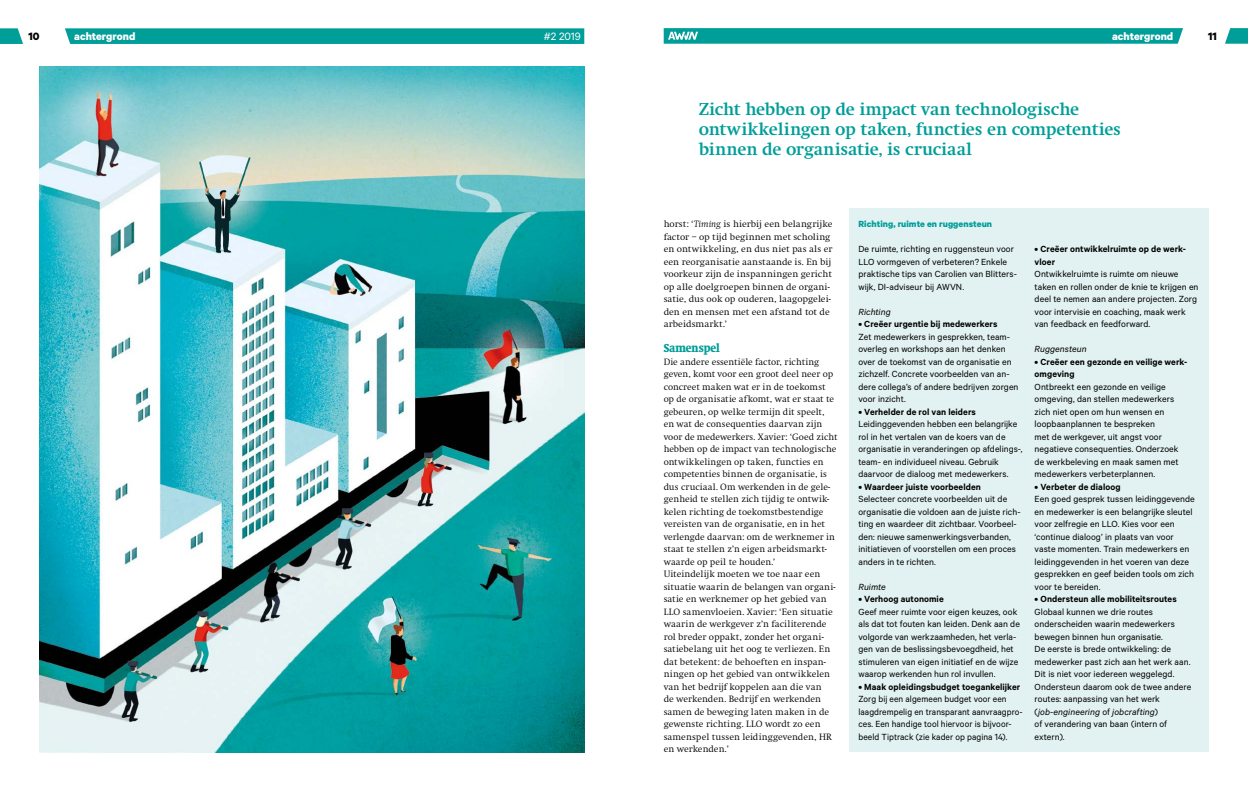
<style>
.page{position:relative;width:1248px;height:794px;background:#fff}
.page>*{position:absolute;margin:0;border:0;box-sizing:border-box;transform-origin:0 0}
.t1{font:700 18px/20px "Swift";color:#009e99}
.t2{font:700 12px "Calibre";color:#fff}
.t3{font:700 condensed 12px "Swift";color:#009e99}
.t4{font:12px "Calibre";color:#fff}
.t5{font:700 12px "Calibre";color:#000}
.t6{font:10px/12.5px "Calibre";letter-spacing:.005em;color:#000}
.t7{font:600 10px/12.5px "Calibre";letter-spacing:.01em;color:#000}
.t8{font:700 10px "Calibre";letter-spacing:.005em;color:#009e99}
.t9{font:italic 10px "Calibre";letter-spacing:.005em;color:#000}
.t10{font:300 9.5px/12.5px "Swift";letter-spacing:.005em;color:#000}
.s1{font-style:italic}
</style>
<div class="page">
<img style="left:40px;top:66px;width:544px;height:686px">
<svg style="left:1225px;top:28px;width:22px;height:16px"></svg>
<svg style="left:663px;top:28px;width:519px;height:16px;background:#0ba29d"></svg>
<svg style="left:65px;top:28px;width:519px;height:16px;background:#07a09b"></svg>
<svg style="left:0;top:28px;width:23px;height:16px"></svg>
<div style="left:849px;top:208px;width:359px;height:544px;background:#e2f1f1"></div>
<p class="t5" style="left:29px;top:29px;width:13px">10</p>
<p class="t2" style="left:74px;top:29px;width:63px">achtergrond</p>
<p class="t4" style="left:543px;top:29px;width:38px">#2 2019</p>
<p class="t2" style="left:1112px;top:29px;width:63px">achtergrond</p>
<p class="t5" style="left:1208px;top:29px;width:10px">11</p>
<h1 class="t1" style="left:698px;top:99px;width:424px">Zicht hebben op de impact van technologische ontwikkelingen op taken, functies en competenties binnen de organisatie, is cruciaal</h1>
<p class="t10" style="left:663px;top:218px;width:170px">horst: ‘<span class="s1">Timing</span> is hierbij een belangrijke factor – op tijd beginnen met scholing en ontwikkeling, en dus niet pas als er een reorganisatie aanstaande is. En bij voorkeur zijn de inspanningen gericht op alle doelgroepen binnen de organi&shy;satie, dus ook op ouderen, laagopgelei&shy;den en mensen met een afstand tot de arbeidsmarkt.’</p>
<p class="t3" style="left:663px;top:341px;width:58px">Samenspel</p>
<p class="t10" style="left:663px;top:356px;width:175px">Die andere essentiële factor, richting geven, komt voor een groot deel neer op concreet maken wat er in de toekomst op de organisatie afkomt, wat er staat te gebeuren, op welke termijn dit speelt,<br>en wat de consequenties daarvan zijn voor de medewerkers. Xavier: ‘Goed zicht hebben op de impact van technologische ontwikkelingen op taken, functies en competenties binnen de organisatie, is dus cruciaal. Om werkenden in de gele&shy;genheid te stellen zich tijdig te ontwik&shy;kelen richting de toekomstbestendige vereisten van de organisatie, en in het verlengde daarvan: om de werknemer in staat te stellen z’n eigen arbeidsmarkt&shy;waarde op peil te houden.’<br>Uiteindelijk moeten we toe naar een situatie waarin de belangen van organi&shy;satie en werknemer op het gebied van LLO samenvloeien. Xavier: ‘Een situatie waarin de werkgever z’n faciliterende rol breder oppakt, zonder het organi&shy;satiebelang uit het oog te verliezen. En dat betekent: de behoeften en inspan&shy;ningen op het gebied van ontwikkelen van het bedrijf koppelen aan die van<br>de werkenden. Bedrijf en werkenden samen de beweging laten maken in de gewenste richting. LLO wordt zo een samenspel tussen leidinggevenden, HR en werkenden.’</p>
<p class="t8" style="left:858px;top:218px;width:135px">Richting, ruimte en ruggensteun</p>
<p class="t6" style="left:858px;top:242px;width:160px">De ruimte, richting en ruggensteun voor LLO vormgeven of verbeteren? Enkele praktische tips van Carolien van Blitters&shy;wijk, DI-adviseur bij AWVN.</p>
<p class="t9" style="left:858px;top:306px;width:34px">Richting</p>
<p class="t7" style="left:858px;top:318px;width:140px">• Creëer urgentie bij medewerkers</p>
<p class="t6" style="left:858px;top:330px;width:161px">Zet medewerkers in gesprekken, team&shy;overleg en workshops aan het denken over de toekomst van de organisatie en zichzelf. Concrete voorbeelden van an&shy;dere collega’s of andere bedrijven zorgen voor inzicht.</p>
<p class="t7" style="left:858px;top:405px;width:119px">• Verhelder de rol van leiders</p>
<p class="t6" style="left:858px;top:417px;width:165px">Leidinggevenden hebben een belangrijke rol in het vertalen van de koers van de organisatie in veranderingen op afdelings-, team- en individueel niveau. Gebruik daarvoor de dialoog met medewerkers.</p>
<p class="t7" style="left:858px;top:480px;width:124px">• Waardeer juiste voorbeelden</p>
<p class="t6" style="left:858px;top:492px;width:164px">Selecteer concrete voorbeelden uit de organisatie die voldoen aan de juiste rich&shy;ting en waardeer dit zichtbaar. Voorbeel&shy;den: nieuwe samenwerkingsverbanden, initiatieven of voorstellen om een proces anders in te richten.</p>
<p class="t9" style="left:858px;top:581px;width:29px">Ruimte</p>
<p class="t7" style="left:858px;top:593px;width:87px">• Verhoog autonomie</p>
<p class="t6" style="left:858px;top:605px;width:163px">Geef meer ruimte voor eigen keuzes, ook als dat tot fouten kan leiden. Denk aan de volgorde van werkzaamheden, het verla&shy;gen van de beslissingsbevoegdheid, het stimuleren van eigen initiatief en de wijze waarop werkenden hun rol invullen.</p>
<p class="t7" style="left:858px;top:680px;width:163px">• Maak opleidingsbudget toegankelijker</p>
<p class="t6" style="left:858px;top:692px;width:166px">Zorg bij een algemeen budget voor een laagdrempelig en transparant aanvraagpro&shy;ces. Een handige tool hiervoor is bijvoor&shy;beeld Tiptrack (zie kader op pagina 14).</p>
<p class="t7" style="left:1034px;top:243px;width:153px">• Creëer ontwikkelruimte op de werk&shy;vloer</p>
<p class="t6" style="left:1034px;top:267px;width:165px">Ontwikkelruimte is ruimte om nieuwe taken en rollen onder de knie te krijgen en deel te nemen aan andere projecten. Zorg voor intervisie en coaching, maak werk van feedback en feedforward.</p>
<p class="t9" style="left:1034px;top:343px;width:53px">Ruggensteun</p>
<p class="t7" style="left:1034px;top:355px;width:154px">• Creëer een gezonde en veilige werk&shy;omgeving</p>
<p class="t6" style="left:1034px;top:380px;width:145px">Ontbreekt een gezonde en veilige omgeving, dan stellen medewerkers zich niet open om hun wensen en loopbaanplannen te bespreken<br>met de werkgever, uit angst voor negatieve consequenties. Onderzoek de werkbeleving en maak samen met medewerkers verbeterplannen.</p>
<p class="t7" style="left:1034px;top:480px;width:87px">• Verbeter de dialoog</p>
<p class="t6" style="left:1034px;top:492px;width:162px">Een goed gesprek tussen leidinggevende en medewerker is een belangrijke sleutel voor zelfregie en LLO. Kies voor een ‘continue dialoog’ in plaats van voor vaste momenten. Train medewerkers en leidinggevenden in het voeren van deze gesprekken en geef beiden tools om zich voor te bereiden.</p>
<p class="t7" style="left:1034px;top:593px;width:144px">• Ondersteun alle mobiliteitsroutes</p>
<p class="t6" style="left:1034px;top:605px;width:158px">Globaal kunnen we drie routes onderscheiden waarin medewerkers bewegen binnen hun organisatie.<br>De eerste is brede ontwikkeling: de medewerker past zich aan het werk aan.<br>Dit is niet voor iedereen weggelegd.<br>Ondersteun daarom ook de twee andere routes: aanpassing van het werk (<span class="s1">job-engineering</span> of <span class="s1">jobcrafting</span>)<br>of verandering van baan (intern of extern).</p>
</div>
